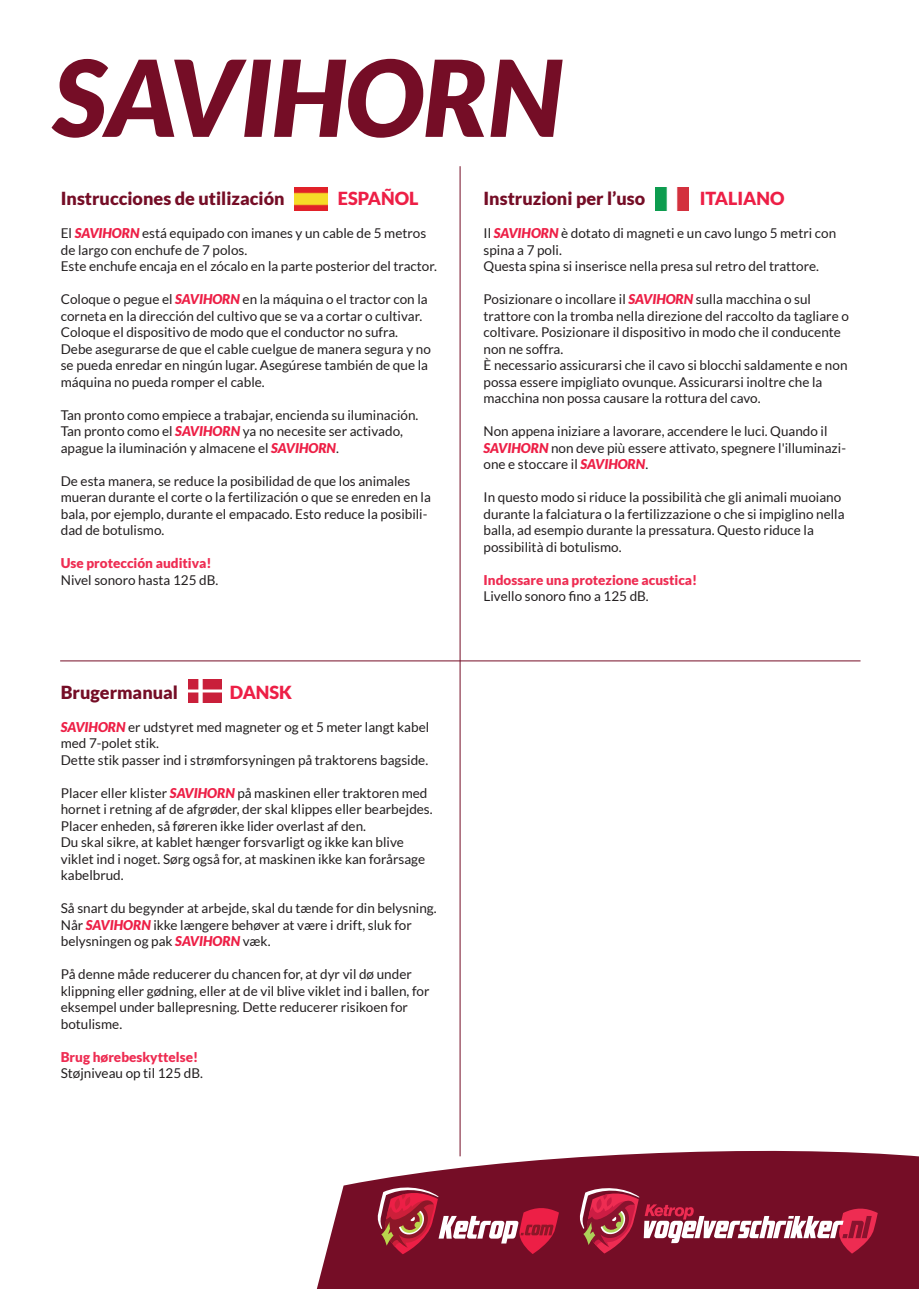
<style>
.page{position:relative;width:919px;height:1289px;background:#fff}
.page>*{position:absolute;margin:0;border:0;box-sizing:border-box;transform-origin:0 0}
.t1{font:italic 900 105.9px "Lato";color:#750d26}
.t2{font:900 18px "Lato";color:#750d26}
.t3{font:900 18px "Lato";color:#ed1f46}
.t4{font:13.5px/16.5px "Lato";color:#231f20}
.t5{font:900 13.5px "Lato";color:#ee2c52}
.s1{font-weight:900;font-style:italic;color:#ed1f46}
</style>
<div class="page">
<svg style="left:317px;top:1143px;width:601px;height:145px;fill:#750d26"></svg>
<svg style="left:377px;top:1184px;width:182px;height:70px;background:#9b2f44"></svg>
<svg style="left:579px;top:1185px;width:298px;height:68px;background:#98354b"></svg>
<hr style="left:459px;top:166px;width:1px;height:990px;background:#750d26">
<hr style="left:60px;top:660px;width:800px;height:1px;background:#750d26">
<img style="left:294px;top:187px;width:34px;height:23px">
<img style="left:655px;top:187px;width:33px;height:23px">
<img style="left:188px;top:679px;width:33px;height:23px">
<h1 class="t1" style="left:53px;top:38px;width:510px">SAVIHORN</h1>
<h2 class="t2" style="left:61px;top:189px;width:225px">Instrucciones de utilización</h2>
<h2 class="t3" style="left:338px;top:189px;width:82px">ESPAÑOL</h2>
<p class="t4" style="left:61px;top:225px;width:377px">El <span class="s1">SAVIHORN</span> está equipado con imanes y un cable de 5 metros de largo con enchufe de 7 polos.<br>Este enchufe encaja en el zócalo en la parte posterior del tractor.</p>
<p class="t4" style="left:61px;top:291px;width:371px">Coloque o pegue el <span class="s1">SAVIHORN</span> en la máquina o el tractor con la corneta en la dirección del cultivo que se va a cortar o cultivar.<br>Coloque el dispositivo de modo que el conductor no sufra.<br>Debe asegurarse de que el cable cuelgue de manera segura y no se pueda enredar en ningún lugar. Asegúrese también de que la máquina no pueda romper el cable.</p>
<p class="t4" style="left:61px;top:407px;width:359px">Tan pronto como empiece a trabajar, encienda su iluminación.<br>Tan pronto como el <span class="s1">SAVIHORN</span> ya no necesite ser activado, apague la iluminación y almacene el <span class="s1">SAVIHORN</span>.</p>
<p class="t4" style="left:61px;top:473px;width:371px">De esta manera, se reduce la posibilidad de que los animales mueran durante el corte o la fertilización o que se enreden en la bala, por ejemplo, durante el empacado. Esto reduce la posibili&shy;dad de botulismo.</p>
<p class="t5" style="left:61px;top:556px;width:152px">Use protección auditiva!</p>
<p class="t4" style="left:61px;top:572px;width:159px">Nivel sonoro hasta 125 dB.</p>
<h2 class="t2" style="left:61px;top:682px;width:119px">Brugermanual</h2>
<h2 class="t3" style="left:230px;top:682px;width:64px">DANSK</h2>
<p class="t4" style="left:61px;top:718px;width:370px"><span class="s1">SAVIHORN</span> er udstyret med magneter og et 5 meter langt kabel med 7-polet stik.<br>Dette stik passer ind i strømforsyningen på traktorens bagside.</p>
<p class="t4" style="left:61px;top:784px;width:373px">Placer eller klister <span class="s1">SAVIHORN</span> på maskinen eller traktoren med hornet i retning af de afgrøder, der skal klippes eller bearbejdes.<br>Placer enheden, så føreren ikke lider overlast af den.<br>Du skal sikre, at kablet hænger forsvarligt og ikke kan blive viklet ind i noget. Sørg også for, at maskinen ikke kan forårsage kabelbrud.</p>
<p class="t4" style="left:61px;top:900px;width:377px">Så snart du begynder at arbejde, skal du tænde for din belysning.<br>Når <span class="s1">SAVIHORN</span> ikke længere behøver at være i drift, sluk for belysningen og pak <span class="s1">SAVIHORN</span> væk.</p>
<p class="t4" style="left:61px;top:966px;width:370px">På denne måde reducerer du chancen for, at dyr vil dø under klippning eller gødning, eller at de vil blive viklet ind i ballen, for eksempel under ballepresning. Dette reducerer risikoen for botulisme.</p>
<p class="t5" style="left:61px;top:1049px;width:139px">Brug hørebeskyttelse!</p>
<p class="t4" style="left:61px;top:1065px;width:144px">Støjniveau op til 125 dB.</p>
<h2 class="t2" style="left:483px;top:189px;width:163px">Instruzioni per l’uso</h2>
<h2 class="t3" style="left:699px;top:189px;width:86px">ITALIANO</h2>
<p class="t4" style="left:483px;top:225px;width:354px">Il <span class="s1">SAVIHORN</span> è dotato di magneti e un cavo lungo 5 metri con spina a 7 poli.<br>Questa spina si inserisce nella presa sul retro del trattore.</p>
<p class="t4" style="left:483px;top:291px;width:367px">Posizionare o incollare il <span class="s1">SAVIHORN</span> sulla macchina o sul trattore con la tromba nella direzione del raccolto da tagliare o coltivare. Posizionare il dispositivo in modo che il conducente non ne soffra.<br>È necessario assicurarsi che il cavo si blocchi saldamente e non possa essere impigliato ovunque. Assicurarsi inoltre che la macchina non possa causare la rottura del cavo.</p>
<p class="t4" style="left:483px;top:423px;width:364px">Non appena iniziare a lavorare, accendere le luci. Quando il<br><span class="s1">SAVIHORN</span> non deve più essere attivato, spegnere l'illuminazi&shy;one e stoccare il <span class="s1">SAVIHORN</span>.</p>
<p class="t4" style="left:483px;top:489px;width:362px">In questo modo si riduce la possibilità che gli animali muoiano durante la falciatura o la fertilizzazione o che si impiglino nella balla, ad esempio durante la pressatura. Questo riduce la possibilità di botulismo.</p>
<p class="t5" style="left:483px;top:573px;width:215px">Indossare una protezione acustica!</p>
<p class="t4" style="left:483px;top:588px;width:167px">Livello sonoro fino a 125 dB.</p>
</div>
